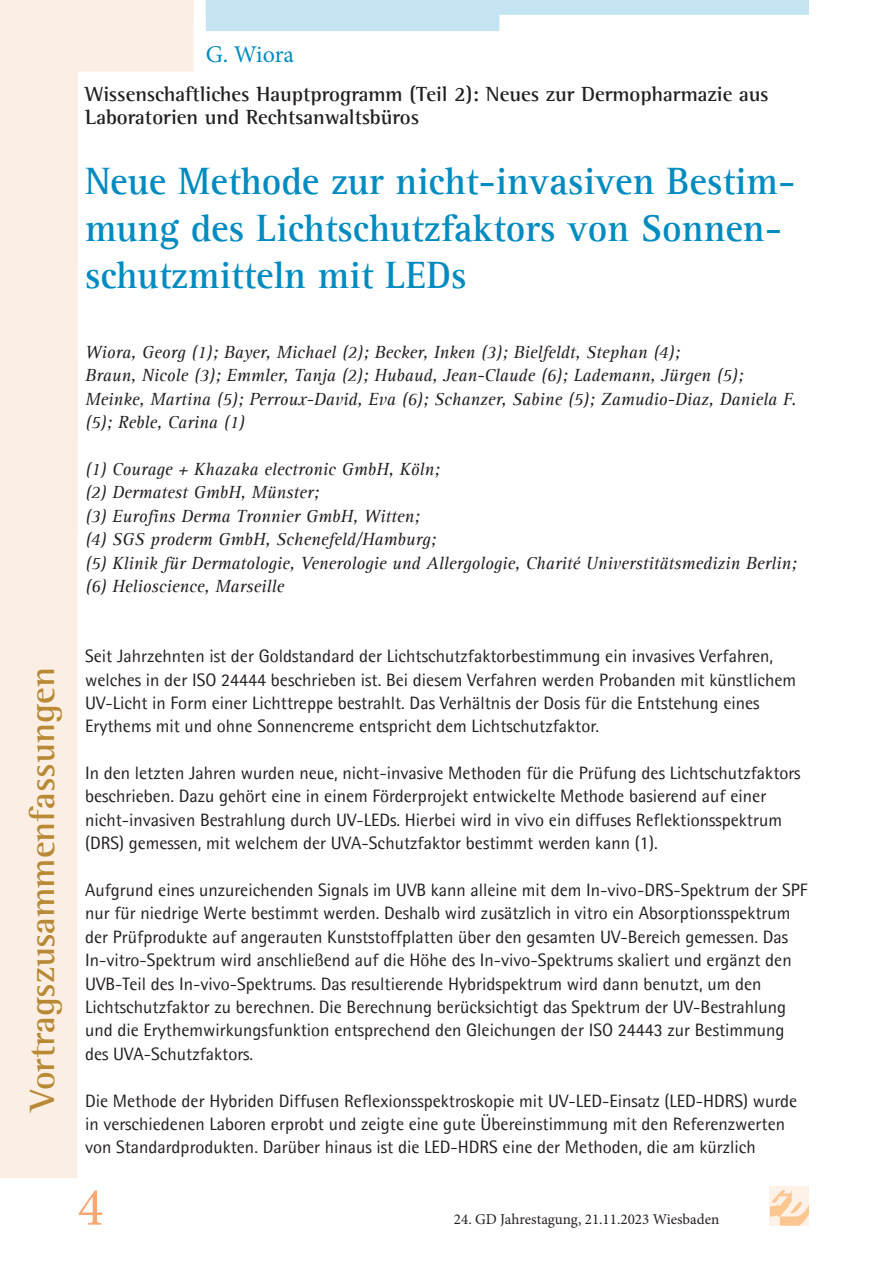
<style>
.page{position:relative;width:893px;height:1263px;background:#fff}
.page>*{position:absolute;margin:0;border:0;box-sizing:border-box;transform-origin:0 0}
.t1{font:54px "Minion Pro";color:#f8a674}
.kleine_Überschrift{font:700 39px/46.8px "Agfa Rotis Serif";color:#008bc0}
.t2{font:700 36px "Agfa Rotis Semi Serif";color:#b88a36}
.Fließtext{font:24px "Minion Pro";letter-spacing:-.005em;color:#008bc0}
.kleine_Überschrift-2{font:700 21px/23.4px "Agfa Rotis Semi Serif";color:#231f20}
.Grundlienenrasterausrichtung{font:18px/23.4px "Agfa Rotis Semisans";color:#231f20}
.Grundlienenrasterausrichtung-2{font:italic 18px/23.4px "Agfa Rotis Serif";color:#231f20}
.t3{font:15px "Minion Pro";color:#231f20}
</style>
<div class="page">
<div style="left:770px;top:1186px;width:39px;height:39px;background:#fef1e7"></div>
<svg style="left:770px;top:1190px;width:39px;height:35px"></svg>
<svg style="left:0;top:0;width:194px;height:1178px"></svg>
<div style="left:0;top:0;width:193px;height:17px;background:#fbeee4"></div>
<svg style="left:206px;top:0;width:603px;height:31px"></svg>
<p class="Fließtext" style="left:206px;top:38px;width:90px">G. Wiora</p>
<p class="kleine_Überschrift-2" style="left:85px;top:82px;width:685px">Wissenschaftliches Hauptprogramm (Teil 2): Neues zur Dermopharmazie aus<br>Laboratorien und Rechtsanwaltsbüros</p>
<p class="kleine_Überschrift" style="left:85px;top:159px;width:712px">Neue Methode zur nicht-invasiven Bestim&shy;mung des Lichtschutzfaktors von Sonnen&shy;schutzmitteln mit LEDs</p>
<p class="Grundlienenrasterausrichtung-2" style="left:85px;top:341px;width:597px">Wiora, Georg (1); Bayer, Michael (2); Becker, Inken (3); Bielfeldt, Stephan (4);</p>
<p class="Grundlienenrasterausrichtung-2" style="left:85px;top:364px;width:660px">Braun, Nicole (3); Emmler, Tanja (2); Hubaud, Jean-Claude (6); Lademann, Jürgen (5);</p>
<p class="Grundlienenrasterausrichtung-2" style="left:85px;top:388px;width:713px">Meinke, Martina (5); Perroux-David, Eva (6); Schanzer, Sabine (5); Zamudio-Diaz, Daniela F. (5); Reble, Carina (1)</p>
<p class="Grundlienenrasterausrichtung-2" style="left:85px;top:458px;width:356px">(1) Courage + Khazaka electronic GmbH, Köln;</p>
<p class="Grundlienenrasterausrichtung-2" style="left:85px;top:481px;width:236px">(2) Dermatest GmbH, Münster;</p>
<p class="Grundlienenrasterausrichtung-2" style="left:85px;top:505px;width:336px">(3) Eurofins Derma Tronnier GmbH, Witten;</p>
<p class="Grundlienenrasterausrichtung-2" style="left:85px;top:528px;width:353px">(4) SGS proderm GmbH, Schenefeld/Hamburg;</p>
<p class="Grundlienenrasterausrichtung-2" style="left:85px;top:551px;width:713px">(5) Klinik für Dermatologie, Venerologie und Allergologie, Charité Universtitätsmedizin Berlin; (6) Helioscience, Marseille</p>
<h3 class="t2" style="left:21px;top:1111px;width:445px;rotate:-90deg">Vortragszusammenfassungen</h3>
<p class="Grundlienenrasterausrichtung" style="left:85px;top:644px;width:712px">Seit Jahrzehnten ist der Goldstandard der Lichtschutzfaktorbestimmung ein invasives Verfahren, welches in der ISO 24444 beschrieben ist. Bei diesem Verfahren werden Probanden mit künstlichem UV-Licht in Form einer Lichttreppe bestrahlt. Das Verhältnis der Dosis für die Entstehung eines Erythems mit und ohne Sonnencreme entspricht dem Lichtschutzfaktor.</p>
<p class="Grundlienenrasterausrichtung" style="left:85px;top:761px;width:717px">In den letzten Jahren wurden neue, nicht-invasive Methoden für die Prüfung des Lichtschutzfaktors beschrieben. Dazu gehört eine in einem Förderprojekt entwickelte Methode basierend auf einer nicht-invasiven Bestrahlung durch UV-LEDs. Hierbei wird in vivo ein diffuses Reflektionsspektrum (DRS) gemessen, mit welchem der UVA-Schutzfaktor bestimmt werden kann (1).</p>
<p class="Grundlienenrasterausrichtung" style="left:85px;top:878px;width:724px">Aufgrund eines unzureichenden Signals im UVB kann alleine mit dem In-vivo-DRS-Spektrum der SPF nur für niedrige Werte bestimmt werden. Deshalb wird zusätzlich in vitro ein Absorptionsspektrum der Prüfprodukte auf angerauten Kunststoffplatten über den gesamten UV-Bereich gemessen. Das In-vitro-Spektrum wird anschließend auf die Höhe des In-vivo-Spektrums skaliert und ergänzt den UVB-Teil des In-vivo-Spektrums. Das resultierende Hybridspektrum wird dann benutzt, um den Lichtschutzfaktor zu berechnen. Die Berechnung berücksichtigt das Spektrum der UV-Bestrahlung und die Erythemwirkungsfunktion entsprechend den Gleichungen der ISO 24443 zur Bestimmung des UVA-Schutzfaktors.</p>
<p class="Grundlienenrasterausrichtung" style="left:85px;top:1088px;width:714px">Die Methode der Hybriden Diffusen Reflexionsspektroskopie mit UV-LED-Einsatz (LED-HDRS) wurde in verschiedenen Laboren erprobt und zeigte eine gute Übereinstimmung mit den Referenzwerten von Standardprodukten. Darüber hinaus ist die LED-HDRS eine der Methoden, die am kürzlich</p>
<h1 class="t1" style="left:78px;top:1171px;width:27px">4</h1>
<p class="t3" style="left:454px;top:1209px;width:267px">24. GD Jahrestagung, 21.11.2023 Wiesbaden</p>
</div>
